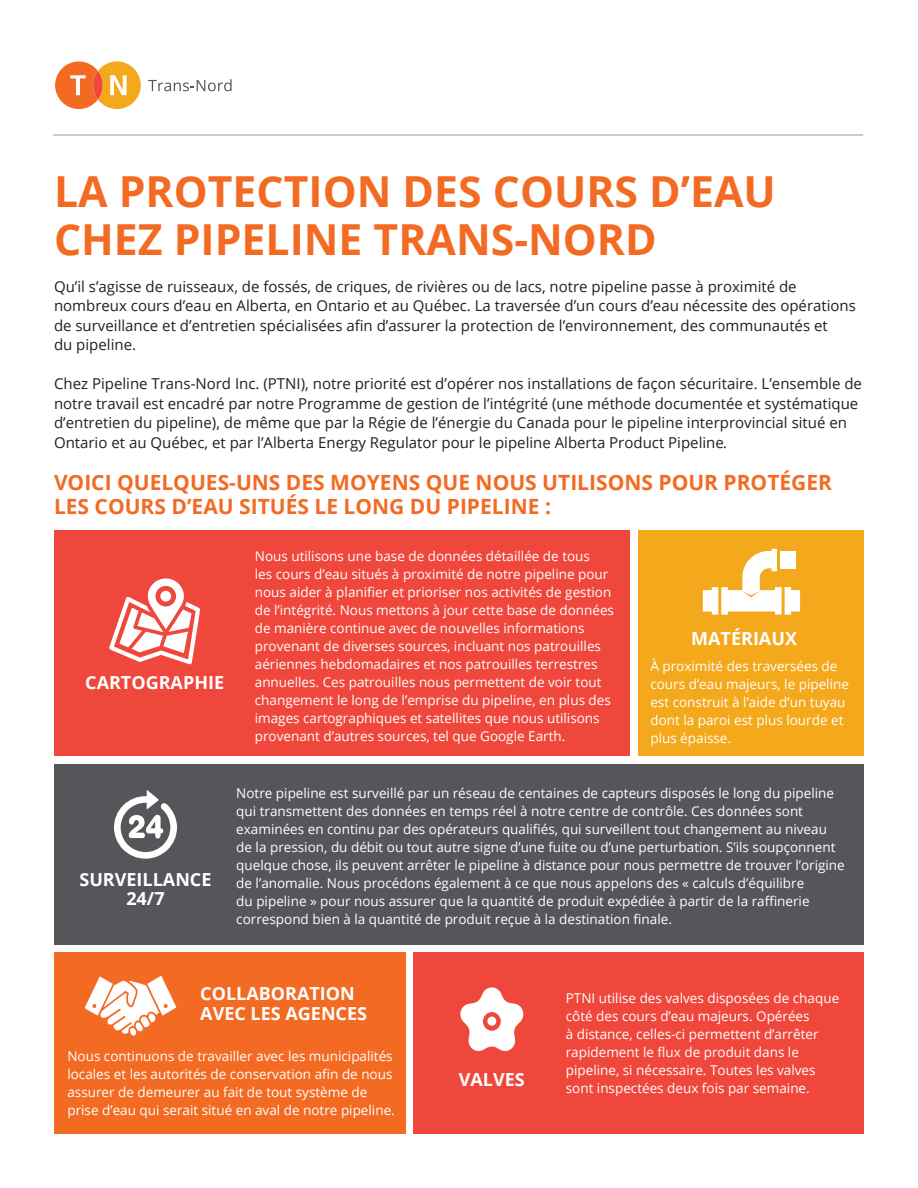
<style>
.page{position:relative;width:918px;height:1188px;background:#fff}
.page>*{position:absolute;margin:0;border:0;box-sizing:border-box;transform-origin:0 0}
.t1{font:700 42.75px/48px "Open Sans";color:#f36b23}
.t2{font:700 21px/24px "Open Sans";color:#f36b23}
.t3{font:700 18px "Open Sans";color:#fff}
.t4{font:15px/19.5px "Open Sans";color:#231f20}
.t5{font:13.5px/18px "Open Sans";color:#fff}
.s1{font-style:italic}
</style>
<div class="page">
<div style="left:54px;top:764px;width:810px;height:180px;background:#55565a"></div>
<div style="left:54px;top:530px;width:576px;height:226px;background:#ef473c"></div>
<div style="left:639px;top:530px;width:225px;height:226px;background:#f4a81c"></div>
<div style="left:54px;top:952px;width:352px;height:182px;background:#f36b23"></div>
<div style="left:414px;top:952px;width:450px;height:182px;background:#ef473c"></div>
<hr style="left:53px;top:135px;width:810px;height:1px;background:#979899">
<svg style="left:114px;top:790px;width:63px;height:69px"></svg>
<svg style="left:460px;top:987px;width:64px;height:64px"></svg>
<div style="left:487px;top:1017px;width:9px;height:9px;background:#fff;border-radius:50%"></div>
<svg style="left:148px;top:79px;width:84px;height:12px"></svg>
<svg style="left:55px;top:61px;width:86px;height:48px"></svg>
<svg style="left:109px;top:578px;width:91px;height:86px"></svg>
<svg style="left:703px;top:549px;width:97px;height:66px"></svg>
<svg style="left:85px;top:976px;width:91px;height:60px"></svg>
<h1 class="t1" style="left:54px;top:166px;width:723px">LA PROTECTION DES COURS D’EAU<br>CHEZ PIPELINE TRANS-NORD</h1>
<p class="t4" style="left:54px;top:276px;width:803px">Qu’il s’agisse de ruisseaux, de fossés, de criques, de rivières ou de lacs, notre pipeline passe à proximité de nombreux cours d’eau en Alberta, en Ontario et au Québec. La traversée d’un cours d’eau nécessite des opérations</p>
<p class="t4" style="left:54px;top:315px;width:775px">de surveillance et d’entretien spécialisées afin d’assurer la protection de l’environnement, des communautés et</p>
<p class="t4" style="left:54px;top:335px;width:84px">du pipeline.</p>
<p class="t4" style="left:54px;top:374px;width:810px">Chez Pipeline Trans-Nord Inc. (PTNI), notre priorité est d’opérer nos installations de façon sécuritaire. L’ensemble de notre travail est encadré par notre Programme de gestion de l’intégrité (une méthode documentée et systématique d’entretien du pipeline), de même que par la Régie de l’énergie du Canada pour le pipeline interprovincial situé en Ontario et au Québec, et par l’Alberta Energy Regulator pour le pipeline Alberta Product Pipeline<span class="s1">.</span></p>
<h3 class="t2" style="left:54px;top:470px;width:780px">VOICI QUELQUES-UNS DES MOYENS QUE NOUS UTILISONS POUR PROTÉGER<br>LES COURS D’EAU SITUÉS LE LONG DU PIPELINE :</h3>
<p class="t5" style="left:255px;top:547px;width:355px">Nous utilisons une base de données détaillée de tous les cours d’eau situés à proximité de notre pipeline pour</p>
<p class="t5" style="left:255px;top:583px;width:358px">nous aider à planifier et prioriser nos activités de gestion</p>
<p class="t5" style="left:255px;top:601px;width:361px">de l’intégrité. Nous mettons à jour cette base de données de manière continue avec de nouvelles informations</p>
<h4 class="t3" style="left:691px;top:626px;width:107px">MATÉRIAUX</h4>
<p class="t5" style="left:255px;top:637px;width:348px">provenant de diverses sources, incluant nos patrouilles aériennes hebdomadaires et nos patrouilles terrestres</p>
<p class="t5" style="left:650px;top:657px;width:189px">À proximité des traversées de</p>
<p class="t3" style="left:85px;top:669px;width:140px">CARTOGRAPHIE</p>
<p class="t5" style="left:255px;top:673px;width:348px">annuelles. Ces patrouilles nous permettent de voir tout</p>
<p class="t5" style="left:650px;top:675px;width:200px">cours d’eau majeurs, le pipeline</p>
<p class="t5" style="left:255px;top:691px;width:358px">changement le long de l’emprise du pipeline, en plus des</p>
<p class="t5" style="left:650px;top:693px;width:197px">est construit à l’aide d’un tuyau</p>
<p class="t5" style="left:255px;top:709px;width:346px">images cartographiques et satellites que nous utilisons</p>
<p class="t5" style="left:650px;top:711px;width:195px">dont la paroi est plus lourde et</p>
<p class="t5" style="left:255px;top:727px;width:312px">provenant d’autres sources, tel que Google Earth.</p>
<p class="t5" style="left:650px;top:729px;width:82px">plus épaisse.</p>
<p class="t5" style="left:236px;top:784px;width:599px">Notre pipeline est surveillé par un réseau de centaines de capteurs disposés le long du pipeline qui transmettent des données en temps réel à notre centre de contrôle. Ces données sont</p>
<p class="t5" style="left:236px;top:820px;width:592px">examinées en continu par des opérateurs qualifiés, qui surveillent tout changement au niveau</p>
<p class="t5" style="left:236px;top:838px;width:610px">de la pression, du débit ou tout autre signe d’une fuite ou d’une perturbation. S’ils soupçonnent quelque chose, ils peuvent arrêter le pipeline à distance pour nous permettre de trouver l’origine</p>
<p class="t3" style="left:79px;top:867px;width:134px">SURVEILLANCE</p>
<p class="t5" style="left:236px;top:874px;width:569px">de l’anomalie. Nous procédons également à ce que nous appelons des « calculs d’équilibre</p>
<p class="t3" style="left:126px;top:886px;width:40px">24/7</p>
<p class="t5" style="left:236px;top:892px;width:575px">du pipeline » pour nous assurer que la quantité de produit expédiée à partir de la raffinerie correspond bien à la quantité de produit reçue à la destination finale.</p>
<p class="t3" style="left:200px;top:981px;width:156px">COLLABORATION</p>
<p class="t5" style="left:566px;top:989px;width:275px">PTNI utilise des valves disposées de chaque</p>
<p class="t3" style="left:200px;top:1000px;width:168px">AVEC LES AGENCES</p>
<p class="t5" style="left:566px;top:1007px;width:254px">côté des cours d’eau majeurs. Opérées à distance, celles-ci permettent d’arrêter</p>
<p class="t5" style="left:67px;top:1047px;width:327px">Nous continuons de travailler avec les municipalités</p>
<p class="t5" style="left:566px;top:1043px;width:235px">rapidement le flux de produit dans le</p>
<p class="t5" style="left:566px;top:1061px;width:251px">pipeline, si nécessaire. Toutes les valves</p>
<p class="t5" style="left:67px;top:1065px;width:327px">locales et les autorités de conservation afin de nous</p>
<h4 class="t3" style="left:459px;top:1067px;width:67px">VALVES</h4>
<p class="t5" style="left:566px;top:1079px;width:245px">sont inspectées deux fois par semaine.</p>
<p class="t5" style="left:67px;top:1083px;width:329px">assurer de demeurer au fait de tout système de prise d’eau qui serait situé en aval de notre pipeline.</p>
</div>
